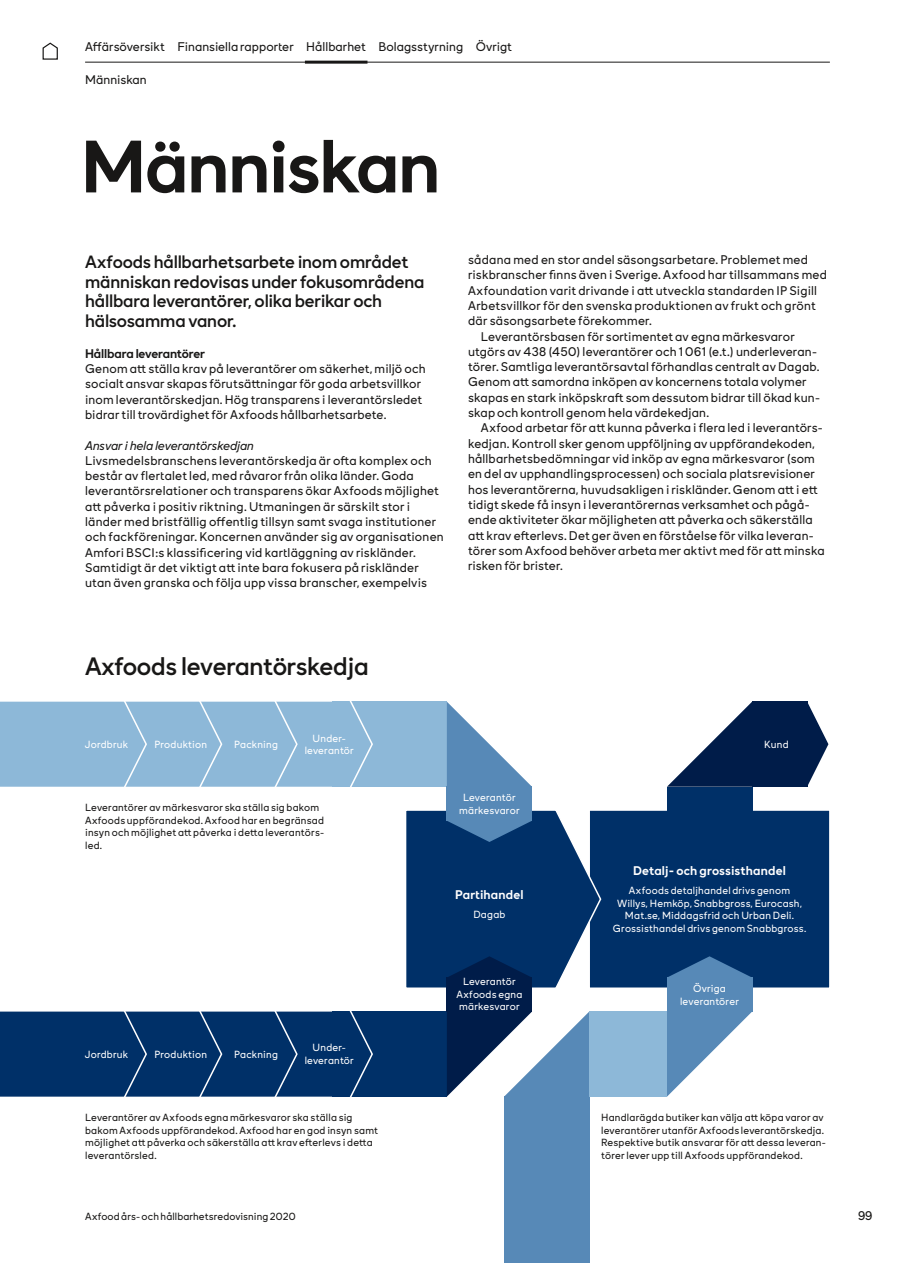
<style>
.page{position:relative;width:915px;height:1263px;background:#fff}
.page>*{position:absolute;margin:0;border:0;box-sizing:border-box;transform-origin:0 0}
.t1{font:700 75px "Axfood Sans";letter-spacing:-.02em;color:#181716}
.t2{font:500 25.5px "Axfood Sans";letter-spacing:-.015em;color:#181716}
.t3{font:500 18px/19.8px "Axfood Sans";letter-spacing:-.01em;color:#181716}
.t4{font:12.75px/15.3px "Axfood Sans";letter-spacing:.015em;color:#181716}
.t5{font:700 12.75px "Axfood Sans";letter-spacing:.01em;color:#fff}
.t6{font:italic 12.75px "Axfood Sans";color:#181716}
.t7{font:700 12.75px "Axfood Sans";letter-spacing:-.01em;color:#181716}
.t8{font:10.5px/12.6px "Axfood Sans";letter-spacing:.02em;color:#181716}
.t9{font:10.5px/12.6px "Axfood Sans";letter-spacing:.02em;color:#fff;text-align:center}
</style>
<div class="page">
<div style="left:589px;top:810px;width:240px;height:178px;background:#003068"></div>
<div style="left:588px;top:809px;width:242px;height:180px;border:2px solid #fff"></div>
<div style="left:332px;top:702px;width:114px;height:85px;background:#8db8d8"></div>
<div style="left:332px;top:1011px;width:114px;height:85px;background:#003068"></div>
<svg style="left:446px;top:702px;width:85px;height:85px"></svg>
<div style="left:446px;top:787px;width:85px;height:34px;background:#5789b7"></div>
<svg style="left:406px;top:808px;width:196px;height:182px"></svg>
<div style="left:446px;top:977px;width:85px;height:34px;background:#001c49"></div>
<div style="left:504px;top:1097px;width:85px;height:166px;background:#5789b7"></div>
<svg style="left:666px;top:1011px;width:85px;height:86px"></svg>
<svg style="left:667px;top:703px;width:84px;height:84px"></svg>
<svg style="left:446px;top:1011px;width:143px;height:86px"></svg>
<div style="left:666px;top:977px;width:85px;height:34px;background:#5789b7"></div>
<div style="left:751px;top:702px;width:55px;height:85px;background:#001c49"></div>
<div style="left:589px;top:1011px;width:77px;height:86px;background:#8db8d8"></div>
<div style="left:666px;top:787px;width:85px;height:24px;background:#003068"></div>
<svg style="left:668px;top:956px;width:83px;height:21px"></svg>
<svg style="left:806px;top:702px;width:22px;height:85px"></svg>
<div style="left:0;top:701px;width:374px;height:86px;background:#8db8d8"></div>
<div style="left:0;top:1011px;width:374px;height:86px;background:#003068"></div>
<hr style="left:85px;top:62px;width:744px;height:1px;background:#181716">
<hr style="left:305px;top:61px;width:62px;height:3px;background:#181716">
<svg style="left:42px;top:42px;width:16px;height:18px"></svg>
<p class="t4" style="left:85px;top:39px;width:428px">Affärsöversikt Finansiella rapporter Hållbarhet Bolagsstyrning Övrigt</p>
<p class="t4" style="left:85px;top:72px;width:63px">Människan</p>
<h1 class="t1" style="left:81px;top:119px;width:361px">Människan</h1>
<h3 class="t3" style="left:85px;top:251px;width:341px">Axfoods hållbarhetsarbete inom området människan redovisas under fokusområdena hållbara leverantörer, olika berikar och hälsosamma vanor.</h3>
<p class="t7" style="left:85px;top:345px;width:121px">Hållbara leverantörer</p>
<p class="t4" style="left:85px;top:361px;width:342px">Genom att ställa krav på leverantörer om säkerhet, miljö och socialt ansvar skapas förutsättningar för goda arbetsvillkor inom leverantörskedjan. Hög transparens i leverantörsledet bidrar till trovärdighet för Axfoods hållbarhetsarbete.</p>
<p class="t6" style="left:85px;top:437px;width:170px">Ansvar i hela leverantörskedjan</p>
<p class="t4" style="left:85px;top:453px;width:360px">Livsmedelsbranschens leverantörskedja är ofta komplex och består av flertalet led, med råvaror från olika länder. Goda leverantörsrelationer och transparens ökar Axfoods möjlighet att påverka i positiv riktning. Utmaningen är särskilt stor i länder med bristfällig offentlig tillsyn samt svaga institutioner och fackföreningar. Koncernen använder sig av organisationen Amfori BSCI:s klassificering vid kartläggning av riskländer.<br>Samtidigt är det viktigt att inte bara fokusera på riskländer utan även granska och följa upp vissa branscher, exempelvis</p>
<p class="t4" style="left:468px;top:252px;width:341px">sådana med en stor andel säsongsarbetare. Problemet med</p>
<p class="t4" style="left:468px;top:267px;width:360px">riskbranscher finns även i Sverige. Axfood har tillsammans med</p>
<p class="t4" style="left:468px;top:283px;width:350px">Axfoundation varit drivande i att utveckla standarden IP Sigill</p>
<p class="t4" style="left:468px;top:298px;width:349px">Arbetsvillkor för den svenska produktionen av frukt och grönt</p>
<p class="t4" style="left:468px;top:313px;width:185px">där säsongsarbete förekommer.</p>
<p class="t4" style="left:480px;top:328px;width:315px">Leverantörsbasen för sortimentet av egna märkesvaror</p>
<p class="t4" style="left:468px;top:344px;width:350px">utgörs av 438 (450) leverantörer och 1 061 (e.t.) underleveran-</p>
<p class="t4" style="left:468px;top:359px;width:353px">törer. Samtliga leverantörsavtal förhandlas centralt av Dagab.</p>
<p class="t4" style="left:468px;top:374px;width:340px">Genom att samordna inköpen av koncernens totala volymer</p>
<p class="t4" style="left:468px;top:390px;width:353px">skapas en stark inköpskraft som dessutom bidrar till ökad kun-</p>
<p class="t4" style="left:468px;top:405px;width:242px">skap och kontroll genom hela värdekedjan.</p>
<p class="t4" style="left:480px;top:420px;width:342px">Axfood arbetar för att kunna påverka i flera led i leverantörs-</p>
<p class="t4" style="left:468px;top:436px;width:348px">kedjan. Kontroll sker genom uppföljning av uppförandekoden,</p>
<p class="t4" style="left:468px;top:451px;width:348px">hållbarhetsbedömningar vid inköp av egna märkesvaror (som</p>
<p class="t4" style="left:468px;top:466px;width:348px">en del av upphandlingsprocessen) och sociala platsrevisioner</p>
<p class="t4" style="left:468px;top:481px;width:351px">hos leverantörerna, huvudsakligen i riskländer. Genom att i ett</p>
<p class="t4" style="left:468px;top:497px;width:343px">tidigt skede få insyn i leverantörernas verksamhet och pågå-</p>
<p class="t4" style="left:468px;top:512px;width:346px">ende aktiviteter ökar möjligheten att påverka och säkerställa</p>
<p class="t4" style="left:468px;top:527px;width:347px">att krav efterlevs. Det ger även en förståelse för vilka leveran-</p>
<p class="t4" style="left:468px;top:543px;width:358px">törer som Axfood behöver arbeta mer aktivt med för att minska</p>
<p class="t4" style="left:468px;top:558px;width:96px">risken för brister.</p>
<h2 class="t2" style="left:85px;top:651px;width:285px">Axfoods leverantörskedja</h2>
<p class="t9" style="left:85px;top:738px;width:45px">Jordbruk</p>
<p class="t9" style="left:154px;top:738px;width:54px">Produktion</p>
<p class="t9" style="left:234px;top:738px;width:45px">Packning</p>
<p class="t9" style="left:304px;top:731px;width:51px">Under&shy;leverantör</p>
<p class="t8" style="left:85px;top:801px;width:240px">Leverantörer av märkesvaror ska ställa sig bakom Axfoods uppförandekod. Axfood har en begränsad insyn och möjlighet att påverka i detta leverantörs&shy;led.</p>
<p class="t9" style="left:85px;top:1048px;width:45px">Jordbruk</p>
<p class="t9" style="left:154px;top:1048px;width:54px">Produktion</p>
<p class="t9" style="left:234px;top:1048px;width:45px">Packning</p>
<p class="t9" style="left:304px;top:1041px;width:51px">Under&shy;leverantör</p>
<p class="t8" style="left:85px;top:1111px;width:294px">Leverantörer av Axfoods egna märkesvaror ska ställa sig bakom Axfoods uppförandekod. Axfood har en god insyn samt möjlighet att påverka och säkerställa att krav efterlevs i detta leverantörsled.</p>
<p class="t9" style="left:459px;top:791px;width:62px">Leverantör märkesvaror</p>
<p class="t5" style="left:455px;top:886px;width:70px">Partihandel</p>
<p class="t9" style="left:473px;top:907px;width:33px">Dagab</p>
<p class="t9" style="left:456px;top:975px;width:67px">Leverantör<br>Axfoods egna märkesvaror</p>
<p class="t9" style="left:764px;top:738px;width:26px">Kund</p>
<p class="t5" style="left:632px;top:863px;width:154px">Detalj- och grossisthandel</p>
<p class="t9" style="left:612px;top:884px;width:195px">Axfoods detaljhandel drivs genom Willys, Hemköp, Snabbgross, Eurocash, Mat.se, Middagsfrid och Urban Deli.<br>Grossisthandel drivs genom Snabbgross.</p>
<p class="t9" style="left:679px;top:982px;width:60px">Övriga leverantörer</p>
<p class="t8" style="left:601px;top:1111px;width:226px">Handlarägda butiker kan välja att köpa varor av leverantörer utanför Axfoods leverantörskedja.<br>Respektive butik ansvarar för att dessa leveran&shy;törer lever upp till Axfoods uppförandekod.</p>
<p class="t8" style="left:85px;top:1210px;width:212px">Axfood års- och hållbarhetsredovisning 2020</p>
<p class="t4" style="left:857px;top:1208px;width:16px">99</p>
</div>
